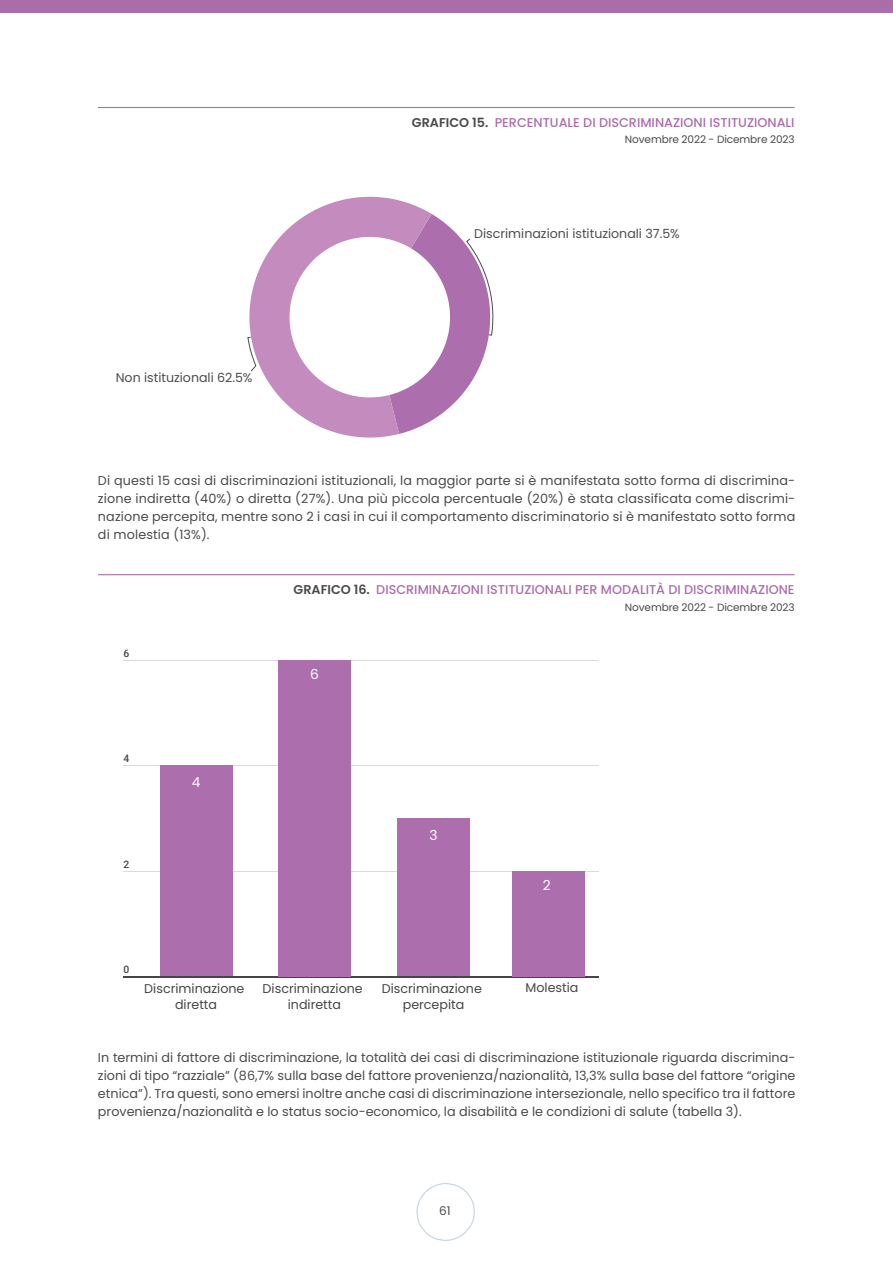
<style>
.page{position:relative;width:893px;height:1263px;background:#fff}
.page>*{position:absolute;margin:0;border:0;box-sizing:border-box;transform-origin:0 0}
.t1{font:13.8px "Poppins";color:#fff}
.t2{font:12.75px/18px "Poppins";letter-spacing:.005em;color:#4a4a49;text-align:justify}
.t3{font:500 12.75px "Poppins";color:#ab6daa}
.t4{font:12.75px/15.9px "Poppins";color:#464646;text-align:center}
.t5{font:12.6px "Poppins";color:#4d4c4c}
.t6{font:12px "Poppins";color:#4a4a49}
.t7{font:10.5px "Poppins";letter-spacing:-.01em;color:#4a4a49}
.t8{font:500 10.35px "Roboto";color:#464646}
.s1{font-weight:600;color:#4a4a49}
</style>
<div class="page">
<svg style="left:416px;top:1183px;width:59px;height:58px"></svg>
<div style="left:0;top:0;width:893px;height:13px;background:#ab6daa"></div>
<svg style="left:247px;top:197px;width:247px;height:240px"></svg>
<hr style="left:123px;top:660px;width:475px;height:1px;background:#464646">
<hr style="left:123px;top:765px;width:475px;height:1px;background:#464646">
<hr style="left:123px;top:871px;width:475px;height:1px;background:#464646">
<hr style="left:123px;top:976px;width:475px;height:2px;background:#464646">
<div style="left:278px;top:660px;width:72px;height:316px;background:#ac6eac"></div>
<div style="left:397px;top:818px;width:73px;height:158px;background:#ac6eac"></div>
<div style="left:512px;top:871px;width:72px;height:105px;background:#ac6eac"></div>
<div style="left:160px;top:765px;width:72px;height:211px;background:#ac6eac"></div>
<hr style="left:98px;top:107px;width:696px;height:1px;background:#ab6daa">
<hr style="left:98px;top:574px;width:696px;height:1px;background:#ab6daa">
<p class="t3" style="left:412px;top:115px;width:384px"><span class="s1">GRAFICO 15.</span> PERCENTUALE DI DISCRIMINAZIONI ISTITUZIONALI</p>
<p class="t7" style="left:625px;top:134px;width:171px">Novembre 2022 - Dicembre 2023</p>
<p class="t5" style="left:116px;top:371px;width:138px">Non istituzionali 62.5%</p>
<p class="t5" style="left:474px;top:226px;width:207px">Discriminazioni istituzionali 37.5%</p>
<p class="t2" style="left:98px;top:472px;width:699px">Di questi 15 casi di discriminazioni istituzionali, la maggior parte si è manifestata sotto forma di discrimina&shy;zione indiretta (40%) o diretta (27%). Una più piccola percentuale (20%) è stata classificata come discrimi&shy;nazione percepita, mentre sono 2 i casi in cui il comportamento discriminatorio si è manifestato sotto forma di molestia (13%).</p>
<p class="t8" style="left:123px;top:646px;width:7px">6</p>
<p class="t3" style="left:294px;top:582px;width:502px"><span class="s1">GRAFICO 16.</span> DISCRIMINAZIONI ISTITUZIONALI PER MODALITÀ DI DISCRIMINAZIONE</p>
<p class="t7" style="left:625px;top:601px;width:171px">Novembre 2022 - Dicembre 2023</p>
<p class="t1" style="left:310px;top:666px;width:10px">6</p>
<p class="t8" style="left:123px;top:751px;width:7px">4</p>
<p class="t8" style="left:123px;top:857px;width:7px">2</p>
<p class="t1" style="left:192px;top:774px;width:10px">4</p>
<p class="t1" style="left:429px;top:827px;width:10px">3</p>
<p class="t8" style="left:123px;top:962px;width:7px">0</p>
<p class="t4" style="left:144px;top:981px;width:102px">Discriminazione diretta</p>
<p class="t4" style="left:263px;top:981px;width:102px">Discriminazione indiretta</p>
<p class="t4" style="left:382px;top:981px;width:102px">Discriminazione percepita</p>
<p class="t1" style="left:543px;top:877px;width:9px">2</p>
<p class="t4" style="left:526px;top:980px;width:54px">Molestia</p>
<p class="t2" style="left:98px;top:1048px;width:699px">In termini di fattore di discriminazione, la totalità dei casi di discriminazione istituzionale riguarda discrimina&shy;zioni di tipo “razziale” (86,7% sulla base del fattore provenienza/nazionalità, 13,3% sulla base del fattore “origine etnica”). Tra questi, sono emersi inoltre anche casi di discriminazione intersezionale, nello specifico tra il fattore provenienza/nazionalità e lo status socio-economico, la disabilità e le condizioni di salute (tabella 3).</p>
<p class="t6" style="left:439px;top:1204px;width:13px">61</p>
</div>
